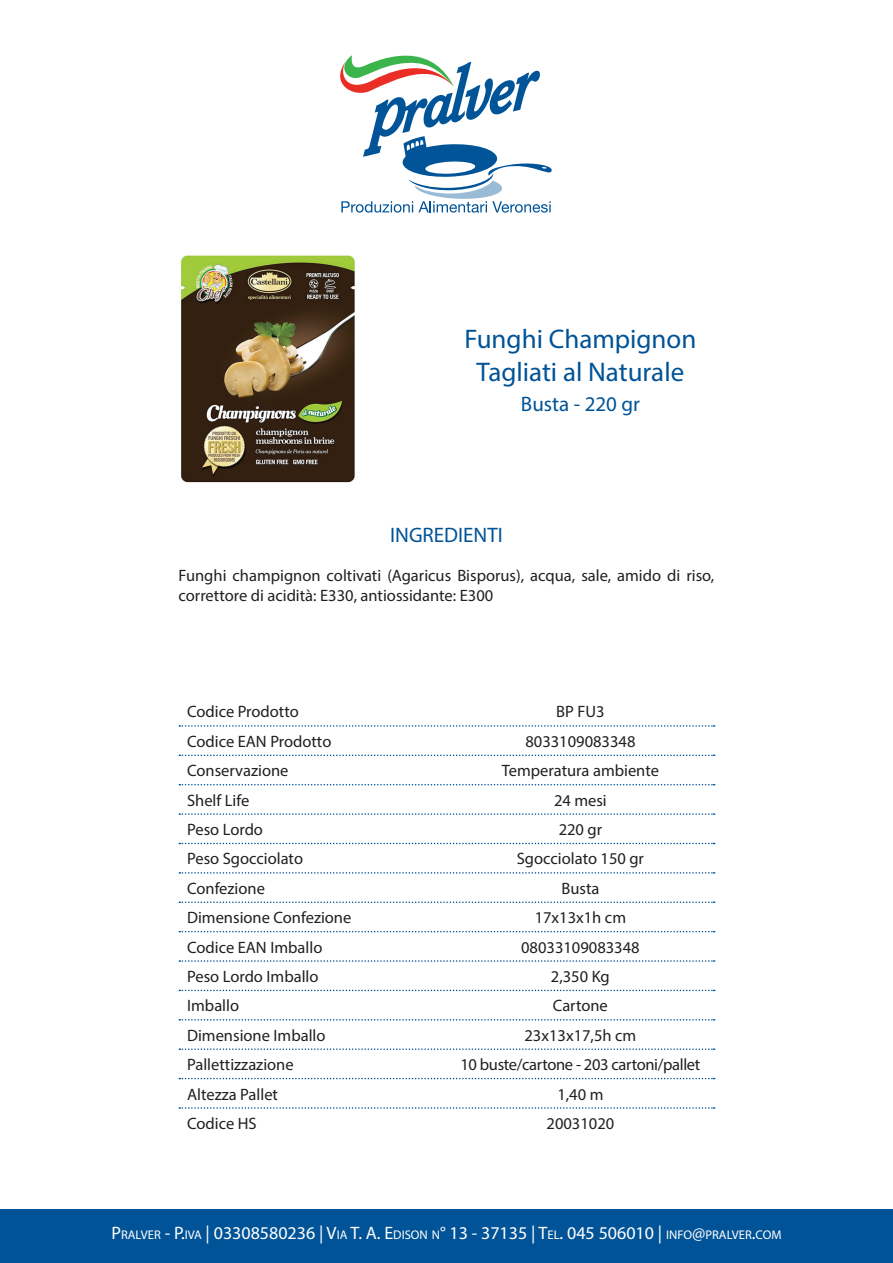
<style>
.page{position:relative;width:893px;height:1263px;background:#fff}
.page>*{position:absolute;margin:0;border:0;box-sizing:border-box;transform-origin:0 0}
.t1{font:27px/32.4px "Myriad Pro";color:#015397;text-align:center}
.t2{font:21px "Myriad Pro";color:#015397}
.t3{font:18px "Myriad Pro";color:#fff}
.t4{font:16.5px/29.4px "Myriad Pro";color:#231f20}
.s1{font-size:12.6px}
</style>
<div class="page">
<div style="left:0;top:1209px;width:893px;height:54px;background:#015397"></div>
<svg style="left:340px;top:55px;width:212px;height:158px"></svg>
<svg style="left:179px;top:725px;width:536px;height:2px"></svg>
<svg style="left:179px;top:754px;width:536px;height:2px"></svg>
<svg style="left:179px;top:784px;width:536px;height:1px"></svg>
<svg style="left:179px;top:813px;width:536px;height:2px"></svg>
<svg style="left:179px;top:843px;width:536px;height:1px"></svg>
<svg style="left:179px;top:872px;width:536px;height:2px"></svg>
<svg style="left:179px;top:901px;width:536px;height:2px"></svg>
<svg style="left:179px;top:931px;width:536px;height:1px"></svg>
<svg style="left:179px;top:960px;width:536px;height:2px"></svg>
<svg style="left:179px;top:990px;width:536px;height:1px"></svg>
<svg style="left:179px;top:1019px;width:536px;height:1px"></svg>
<svg style="left:179px;top:1048px;width:536px;height:2px"></svg>
<svg style="left:179px;top:1078px;width:536px;height:1px"></svg>
<svg style="left:179px;top:1107px;width:536px;height:2px"></svg>
<img style="left:181px;top:255px;width:174px;height:228px">
<h1 class="t1" style="left:465px;top:323px;width:233px">Funghi Champignon<br>Tagliati al Naturale</h1>
<p class="t2" style="left:521px;top:391px;width:120px">Busta - 220 gr</p>
<p class="t2" style="left:390px;top:522px;width:114px">INGREDIENTI</p>
<p class="t4" style="left:179px;top:566px;width:537px;line-height:19.8px">Funghi champignon coltivati (Agaricus Bisporus), acqua, sale, amido di riso, correttore di acidità: E330, antiossidante: E300</p>
<p class="t4" style="left:187px;top:697px;width:166px">Codice Prodotto<br>Codice EAN Prodotto<br>Conservazione<br>Shelf Life<br>Peso Lordo<br>Peso Sgocciolato<br>Confezione<br>Dimensione Confezione<br>Codice EAN Imballo<br>Peso Lordo Imballo<br>Imballo<br>Dimensione Imballo<br>Pallettizzazione<br>Altezza Pallet<br>Codice HS</p>
<p class="t4" style="left:460px;top:697px;width:241px;text-align:center">BP FU3<br>8033109083348<br>Temperatura ambiente<br>24 mesi<br>220 gr<br>Sgocciolato 150 gr<br>Busta<br>17x13x1h cm<br>08033109083348<br>2,350 Kg<br>Cartone<br>23x13x17,5h cm<br>10 buste/cartone - 203 cartoni/pallet<br>1,40 m<br>20031020</p>
<p class="t3" style="left:112px;top:1222px;width:671px">P<span class="s1">RALVER</span> - P.<span class="s1">IVA</span> | 03308580236 | V<span class="s1">IA</span> T. A. E <span class="s1">DISON N</span>° 13 - 37135 | T<span class="s1">EL</span>. 045 506010 | <span class="s1">INFO</span>@<span class="s1">PRALVER</span>.<span class="s1">COM</span></p>
</div>
